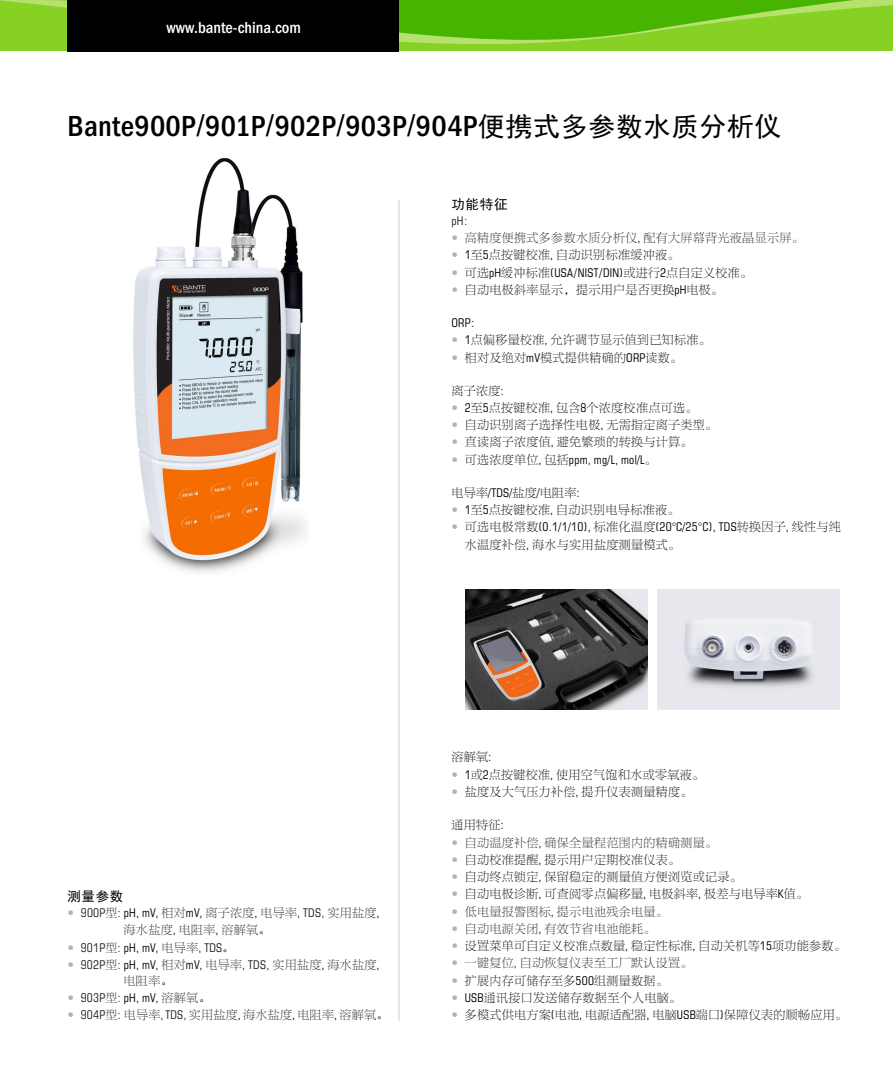
<style>
.page{position:relative;width:893px;height:1085px;background:#fff}
.page>*{position:absolute;margin:0;border:0;box-sizing:border-box;transform-origin:0 0}
.t1{font:500 condensed 30px "Franklin Gothic";letter-spacing:.01em;color:#000}
.t2{font:500 condensed 16.5px "Franklin Gothic";color:#fff}
.t3{font:13.5px "Sim Hei";letter-spacing:.05em;color:#000}
.t4{font:12px/17.2px "FZNBSJW GB1 0";letter-spacing:.03em;color:#000}
.t5{font:12px/17.2px "FZNBSJW GB1 0";letter-spacing:.03em;color:#231f20}
.t6{font:condensed 12px "Square 721 BT";letter-spacing:.025em;color:#000}
.t7{font:condensed 12px/17.2px "Square 721 BT";letter-spacing:.025em;color:#231f20}
.s1{font-family:"Arial";font-weight:400;font-stretch:normal}
.s2{font-family:"Sim Hei";font-weight:400;font-stretch:normal;font-size:27px}
.s3{font-family:"Square 721 BT";font-stretch:condensed}
.s4{font-family:"FZNBSJW GB1 0";font-stretch:normal}
.s5{font-family:"Square 721 BT";font-stretch:condensed;color:#000}
.s6{font-family:"Sim Hei"}
.s7{color:#000}
.s8{font-family:"Sim Hei";font-stretch:normal}
.s9{color:#231f20}
.s10{font-family:"FZNBSJW GB1 0";font-stretch:normal;color:#231f20}
.s11{font-family:"Sim Hei";font-stretch:normal;color:#231f20}
.s12{font-size:12.75px}
</style>
<div class="page">
<img style="left:133px;top:158px;width:173px;height:415px">
<hr style="left:399px;top:199px;width:1px;height:821px;background:#ccc">
<img style="left:466px;top:589px;width:182px;height:120px">
<img style="left:657px;top:589px;width:182px;height:120px">
<svg style="left:0;top:0;width:893px;height:52px;background:#70c41f"></svg>
<div style="left:68px;top:0;width:331px;height:51px;background:#000"></div>
<h2 class="t2" style="left:167px;top:22px;width:136px">www.bante-china.com</h2>
<h1 class="t1" style="left:67px;top:115px;width:715px">Bante900P<span class="s1">/</span>901P<span class="s1">/</span>902P<span class="s1">/</span>903P<span class="s1">/</span>904P<span class="s2">便携式多参数水质分析仪</span></h1>
<p class="t3" style="left:451px;top:197px;width:58px">功能特征</p>
<p class="t7" style="left:451px;top:213px;width:17px">pH:</p>
<p class="t5" style="left:465px;top:230px;width:340px">高精度便携式多参数水质分析仪配有大屏幕背光液晶显示屏。</p>
<p class="t6" style="left:637px;top:233px;width:4px">,</p>
<p class="t4" style="left:465px;top:247px;width:216px"><span class="s3">1</span>至<span class="s3">5</span>点按键校准<span class="s3">,</span> 自动识别标准缓冲液。</p>
<p class="t6" style="left:465px;top:267px;width:289px"><span class="s4">可选</span>pH<span class="s4">缓冲标准</span>(USA/NIST/DIN)<span class="s4">或进行</span>2<span class="s4">点自定义校准。</span></p>
<p class="t4" style="left:465px;top:281px;width:260px">自动电极斜率显示，提示用户是否更换<span class="s3">pH</span>电极。</p>
<p class="t6" style="left:451px;top:318px;width:25px">ORP:</p>
<p class="t4" style="left:465px;top:332px;width:248px"><span class="s3">1</span>点偏移量校准<span class="s3">,</span> 允许调节显示值到已知标准。相对及绝对<span class="s3">mV</span>模式提供精确的<span class="s3">ORP</span>读数。</p>
<p class="t4" style="left:465px;top:382px;width:254px;text-indent:-13px">离子浓度<span class="s3">:<br>2</span>至<span class="s3">5</span>点按键校准<span class="s3">,</span> 包含<span class="s3">8</span>个浓度校准点可选。<br>自动识别离子选择性电极<span class="s3">,</span> 无需指定离子类型。直读离子浓度值<span class="s3">,</span> 避免繁琐的转换与计算。</p>
<p class="t6" style="left:465px;top:454px;width:193px"><span class="s4">可选浓度单位</span>, <span class="s4">包括</span>ppm, mg/L, mol/L<span class="s4">。</span></p>
<p class="t4" style="left:465px;top:484px;width:216px;text-indent:-13px">电导率<span class="s3">/TDS/</span>盐度<span class="s3">/</span>电阻率<span class="s3">:<br>1</span>至<span class="s3">5</span>点按键校准<span class="s3">,</span> 自动识别电导标准液。</p>
<p class="t6" style="left:465px;top:522px;width:378px"><span class="s4">可选电极常数</span>(0.1/1/10), <span class="s4">标准化温度</span>(20°C/25°C), TDS<span class="s4">转换因子</span>, <span class="s4">线性与纯</span></p>
<p class="t4" style="left:465px;top:536px;width:217px">水温度补偿<span class="s3">,</span> 海水与实用盐度测量模式。</p>
<p class="t3" style="left:67px;top:889px;width:58px">测量参数</p>
<p class="t5" style="left:81px;top:904px;width:300px"><span class="s3">900P</span>型<span class="s3">:</span> <span class="s5">pH, mV,</span> 相对<span class="s5">mV,</span> 离子浓度电导率<span class="s3">, TDS,</span> 实用盐度<span class="s5">,</span></p>
<p class="t6" style="left:255px;top:907px;width:4px">,</p>
<p class="t6" style="left:173px;top:925px;width:4px">,</p>
<p class="t5" style="left:124px;top:921px;width:148px">海水盐度电阻率溶解氧<span class="s6">。</span></p>
<p class="t5" style="left:124px;top:972px;width:51px">电阻率<span class="s6">。</span></p>
<p class="t5" style="left:81px;top:1006px;width:309px"><span class="s3">904P</span>型<span class="s3">:</span> 电导率<span class="s3">,TDS,</span> 实用盐度海水盐度电阻率溶解氧<span class="s6">。</span></p>
<p class="t7" style="left:81px;top:922px;width:155px;text-indent:135px"><span class="s7">,<br></span>901P<span class="s4">型</span>: <span class="s7">pH, mV,</span> <span class="s4">电导率</span>, TDS<span class="s8">。</span></p>
<p class="t5" style="left:81px;top:956px;width:300px"><span class="s3">902P</span>型<span class="s3">:</span> <span class="s5">pH, mV,</span> 相对<span class="s5">mV,</span> 电导率<span class="s3">, TDS,</span> 实用盐度海水盐度<span class="s5">,</span></p>
<p class="t6" style="left:321px;top:959px;width:4px">,</p>
<p class="t6" style="left:81px;top:992px;width:131px"><span class="s9">903P</span><span class="s10">型</span><span class="s9">:</span> pH, mV, <span class="s10">溶解氧</span><span class="s11">。</span></p>
<p class="t6" style="left:238px;top:1009px;width:4px">,</p>
<p class="t6" style="left:292px;top:1009px;width:4px">,</p>
<p class="t6" style="left:334px;top:1009px;width:4px">,</p>
<p class="t4" style="left:465px;top:748px;width:242px;text-indent:-13px">溶解氧<span class="s3">:<br>1</span>或<span class="s3">2</span>点按键校准<span class="s3">,</span> 使用空气饱和水或零氧液<span class="s12">。</span>盐度及大气压力补偿<span class="s3">,</span> 提升仪表测量精度。</p>
<p class="t4" style="left:451px;top:816px;width:54px">通用特征<span class="s3">:</span></p>
<p class="t6" style="left:539px;top:837px;width:4px">,</p>
<p class="t4" style="left:465px;top:851px;width:345px">自动校准提醒<span class="s3">,</span> 提示用户定期校准仪表。<br>自动终点锁定<span class="s3">,</span> 保留稳定的测量值方便浏览或记录。<br>自动电极诊断<span class="s3">,</span> 可查阅零点偏移量<span class="s3">,</span> 电极斜率<span class="s3">,</span> 极差与电导率<span class="s3">K</span>值。</p>
<p class="t6" style="left:551px;top:906px;width:4px">,</p>
<p class="t6" style="left:539px;top:923px;width:4px">,</p>
<p class="t5" style="left:465px;top:834px;width:254px">自动温度补偿确保全量程范围内的精确测量。</p>
<p class="t5" style="left:465px;top:903px;width:383px">低电量报警图标提示电池残余电量。<br>自动电源关闭有效节省电池能耗。<br><span class="s7">设置菜单可自定义校准点数量</span><span class="s5">,</span> <span class="s7">稳定性标准</span><span class="s5">,</span> <span class="s7">自动关机等</span><span class="s5">15</span><span class="s7">项功能参数</span>。一键复位<span class="s3">,</span> 自动恢复仪表至工厂默认设置。</p>
<p class="t4" style="left:465px;top:972px;width:384px">扩展内存可储存至多<span class="s3">500</span>组测量数据。<br><span class="s3">USB</span>通讯接口发送储存数据至个人电脑。<br>多模式供电方案<span class="s3">(</span>电池<span class="s3">,</span> 电源适配器<span class="s3">,</span> 电脑<span class="s3">USB</span>端口<span class="s3">)</span>保障仪表的顺畅应用。</p>
</div>
